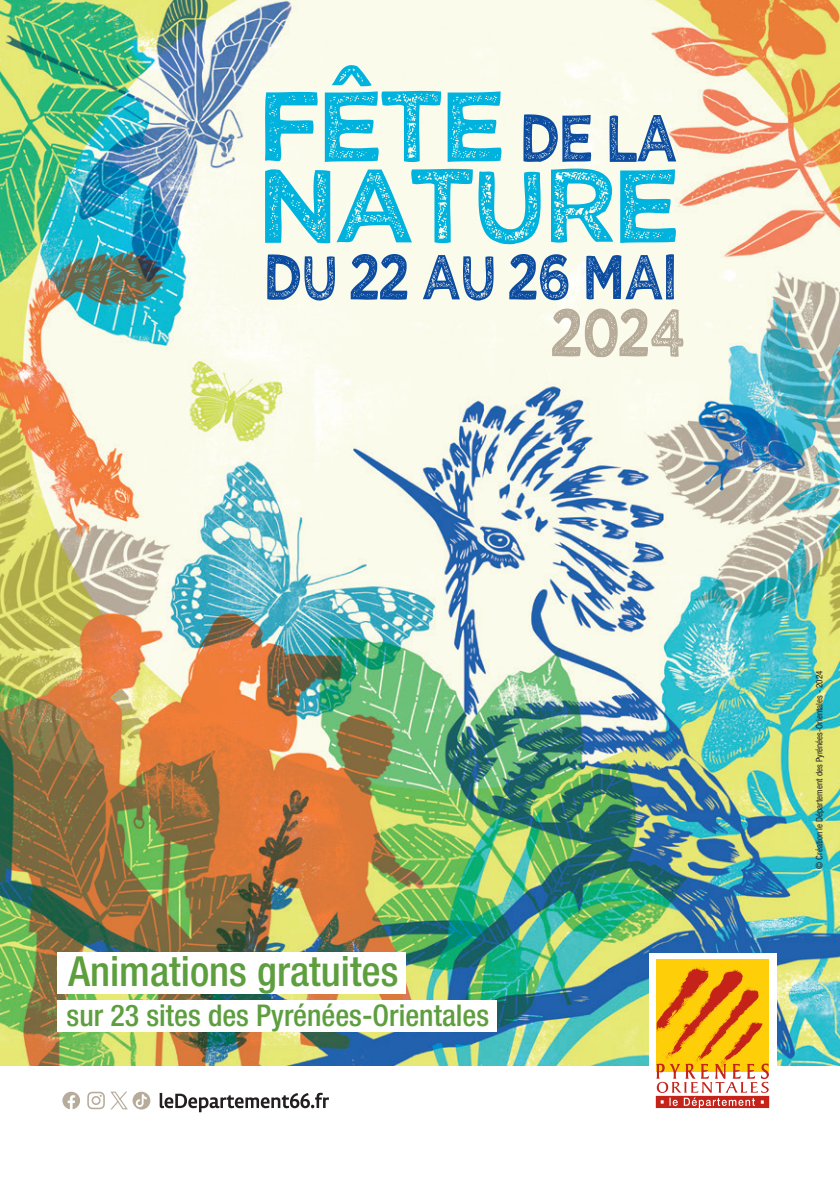
<style>
.page{position:relative;width:840px;height:1191px;background:#fff}
.page>*{position:absolute;margin:0;border:0;box-sizing:border-box;transform-origin:0 0}
.t1{font:105.2px "Wicked Grit";letter-spacing:-.06em;color:#00b2de}
.t2{font:100.6px "Wicked Grit";color:#00b2de}
.t3{font:67.2px "Wicked Grit";color:#b7ab9a;scale:.8 1}
.t4{font:64px "Wicked Grit";letter-spacing:-.05em;color:#0d4da1;scale:.8 1}
.t5{font:500 condensed 41.6px "Helvetica Neue LT Std";color:#5d9e3e}
.t6{font:500 condensed 30px "Helvetica Neue LT Std";color:#5d9e3e}
.t7{font:condensed 9px "Helvetica Neue LT Std";color:#231f20}
.s1{font-size:67.2px;color:#0d4da1}
</style>
<div class="page">
<img style="left:0;top:0;width:839px;height:1066px">
<div style="left:57px;top:952px;width:348px;height:41px;background:#fff"></div>
<div style="left:57px;top:1000px;width:439px;height:32px;background:#fff"></div>
<div style="left:648px;top:952px;width:127px;height:160px;background:#fff"></div>
<div style="left:656px;top:959px;width:112px;height:112px;background:#fece08"></div>
<svg style="left:656px;top:967px;width:112px;height:141px"></svg>
<svg style="left:159px;top:1092px;width:170px;height:20px"></svg>
<svg style="left:62px;top:1091px;width:18px;height:18px"></svg>
<svg style="left:87px;top:1091px;width:63px;height:18px"></svg>
<p class="t2" style="left:255px;top:61px;width:423px">FÊTE <span class="s1">DE LA</span></p>
<p class="t1" style="left:256px;top:137px;width:426px">NATURE</p>
<p class="t4" style="left:262px;top:235px;width:521px">DU 22 AU 26 MAI</p>
<p class="t3" style="left:550px;top:289px;width:170px">2024</p>
<p class="t5" style="left:68px;top:946px;width:331px">Animations gratuites</p>
<p class="t6" style="left:67px;top:997px;width:424px">sur 23 sites des Pyrénées-Orientales</p>
<p class="t7" style="left:813px;top:869px;width:200px;rotate:-90deg">© Création le Département des Pyrénées-Orientales - 2024</p>
</div>
